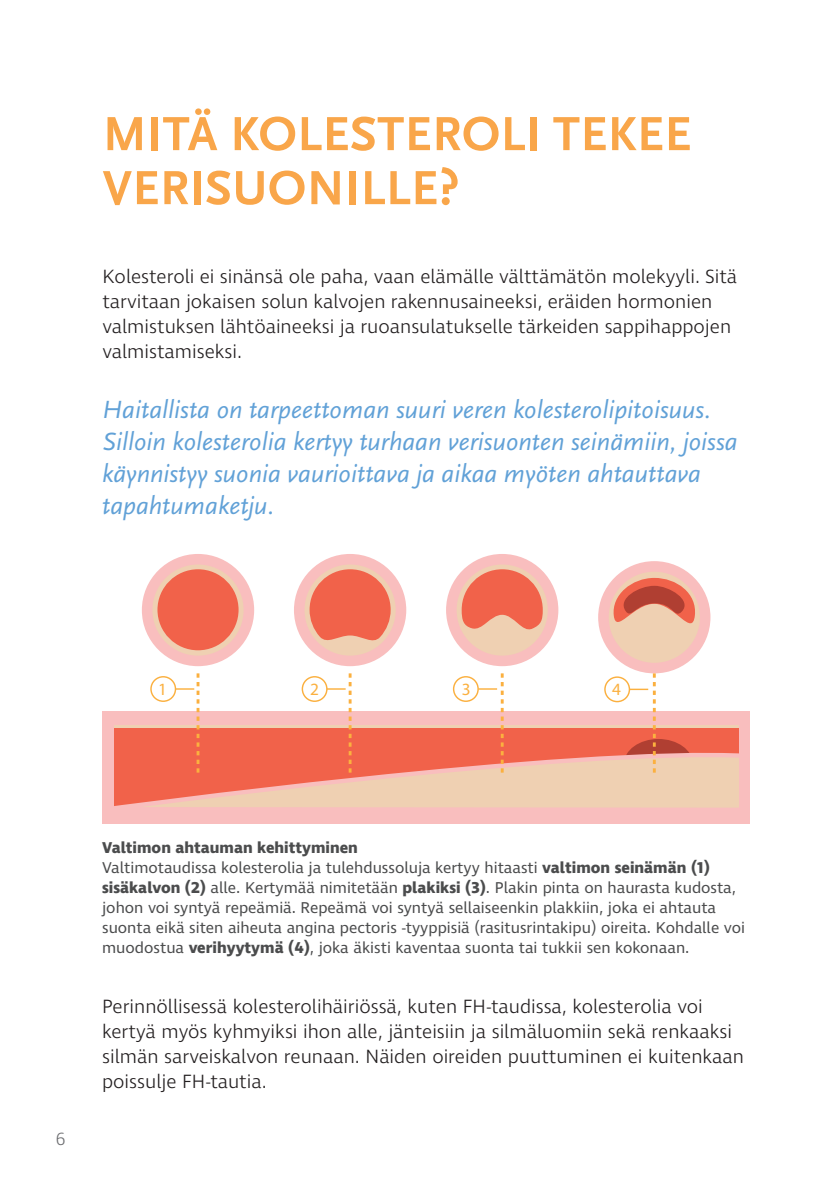
<style>
.page{position:relative;width:840px;height:1191px;background:#fff}
.page>*{position:absolute;margin:0;border:0;box-sizing:border-box;transform-origin:0 0}
.Otsikko_1{font:700 50px/54px "Scala Sans Pro";letter-spacing:.01em;color:#f9a64a}
.sitaatti{font:italic 26px/32px "Scala Sans Pro";color:#61a1d7}
.leipsi{font:300 19.6px/25px "Ingra";color:#231f20}
.Otsikko_1-2{font:300 19.6px/25px "Ingra";color:#231f20}
.t1{font:300 18px "Ingra";color:#6c6d70}
.t2{font:17.2px "Myriad Pro";color:#fbb03f}
.leipsi-2{font:16px/20px "Ingra";color:#4b4c4d}
.s1{font-weight:700}
</style>
<div class="page">
<svg style="left:114px;top:724px;width:624px;height:4px;background:#f1cbb4"></svg>
<div style="left:107px;top:728px;width:641px;height:81px;background:#f1624a"></div>
<div style="left:107px;top:711px;width:641px;height:13px;background:#f9bebe"></div>
<div style="left:107px;top:810px;width:641px;height:14px;background:#f9bebe"></div>
<div style="left:142px;top:554px;width:112px;height:112px;background:#f9bebe;border-radius:50%"></div>
<svg style="left:151px;top:563px;width:94px;height:94px;fill:#efd0b2"></svg>
<div style="left:149px;top:561px;width:97px;height:97px;border:3px solid #f9bebe;border-radius:50%"></div>
<div style="left:157px;top:569px;width:81px;height:81px;background:#f1624a;border-radius:50%"></div>
<div style="left:294px;top:554px;width:112px;height:112px;background:#f9bebe;border-radius:50%"></div>
<svg style="left:303px;top:563px;width:94px;height:94px"></svg>
<div style="left:301px;top:561px;width:97px;height:97px;border:3px solid #f9bebe;border-radius:50%"></div>
<svg style="left:309px;top:569px;width:81px;height:76px;background:#f17b64"></svg>
<div style="left:446px;top:554px;width:112px;height:112px;background:#f9bebe;border-radius:50%"></div>
<div style="left:455px;top:563px;width:94px;height:94px;background:#efd0b2;border-radius:50%"></div>
<div style="left:453px;top:561px;width:97px;height:97px;border:3px solid #f9bebe;border-radius:50%"></div>
<svg style="left:461px;top:569px;width:81px;height:64px"></svg>
<div style="left:597px;top:561px;width:113px;height:112px;background:#f9bebe;border-radius:50%"></div>
<div style="left:607px;top:570px;width:94px;height:94px;background:#efd0b2;border-radius:50%"></div>
<div style="left:605px;top:569px;width:97px;height:96px;border:3px solid #f9bebe;border-radius:50%"></div>
<svg style="left:611px;top:578px;width:86px;height:60px"></svg>
<div style="left:623px;top:739px;width:69px;height:50px;background:#b03f32;border-radius:50%"></div>
<svg style="left:114px;top:746px;width:624px;height:64px"></svg>
<div style="left:102px;top:711px;width:12px;height:113px;background:#f9bebe"></div>
<div style="left:738px;top:711px;width:10px;height:113px;background:#f9bebe"></div>
<div style="left:150px;top:676px;width:26px;height:26px;border:1px solid #fbb03f;border-radius:50%"></div>
<svg style="left:175px;top:673px;width:24px;height:102px"></svg>
<div style="left:301px;top:676px;width:26px;height:26px;border:1px solid #fbb03f;border-radius:50%"></div>
<svg style="left:327px;top:673px;width:24px;height:102px"></svg>
<div style="left:452px;top:676px;width:26px;height:26px;border:1px solid #fbb03f;border-radius:50%"></div>
<svg style="left:478px;top:673px;width:25px;height:102px"></svg>
<div style="left:604px;top:676px;width:25px;height:26px;border:1px solid #fbb03f;border-radius:50%"></div>
<svg style="left:629px;top:673px;width:26px;height:102px"></svg>
<p class="Otsikko_1" style="left:103px;top:107px;width:590px">MITÄ KOLESTEROLI TEKEE<br>VERISUONILLE?</p>
<p class="Otsikko_1-2" style="left:102px;top:265px;width:635px">Kolesteroli ei sinänsä ole paha, vaan elämälle välttämätön molekyyli. Sitä tarvitaan jokaisen solun kalvojen rakennusaineeksi, eräiden hormonien valmistuksen lähtöaineeksi ja ruoansulatukselle tärkeiden sappihappojen valmistamiseksi.</p>
<p class="sitaatti" style="left:102px;top:394px;width:636px">Haitallista on tarpeettoman suuri veren kolesterolipitoisuus.<br>Silloin kolesterolia kertyy turhaan verisuonten seinämiin, joissa käynnistyy suonia vaurioittava ja aikaa myöten ahtauttava tapahtumaketju.</p>
<p class="t2" style="left:158px;top:678px;width:10px">1</p>
<p class="t2" style="left:310px;top:678px;width:10px">2</p>
<p class="t2" style="left:461px;top:678px;width:10px">3</p>
<p class="t2" style="left:611px;top:678px;width:10px">4</p>
<p class="t1" style="left:56px;top:1127px;width:11px">6</p>
<p class="leipsi-2" style="left:102px;top:838px;width:644px"><span class="s1">Valtimon ahtauman kehittyminen<br></span>Valtimotaudissa kolesterolia ja tulehdussoluja kertyy hitaasti <span class="s1">valtimon seinämän (1) sisäkalvon (2)</span> alle. Kertymää nimitetään <span class="s1">plakiksi (3)</span>. Plakin pinta on haurasta kudosta, johon voi syntyä repeämiä. Repeämä voi syntyä sellaiseenkin plakkiin, joka ei ahtauta suonta eikä siten aiheuta angina pectoris -tyyppisiä (rasitusrintakipu) oireita. Kohdalle voi muodostua <span class="s1">verihyytymä (4)</span>, joka äkisti kaventaa suonta tai tukkii sen kokonaan.</p>
<p class="leipsi" style="left:102px;top:995px;width:643px">Perinnöllisessä kolesterolihäiriössä, kuten FH-taudissa, kolesterolia voi kertyä myös kyhmyiksi ihon alle, jänteisiin ja silmäluomiin sekä renkaaksi silmän sarveiskalvon reunaan. Näiden oireiden puuttuminen ei kuitenkaan poissulje FH-tautia.</p>
</div>
